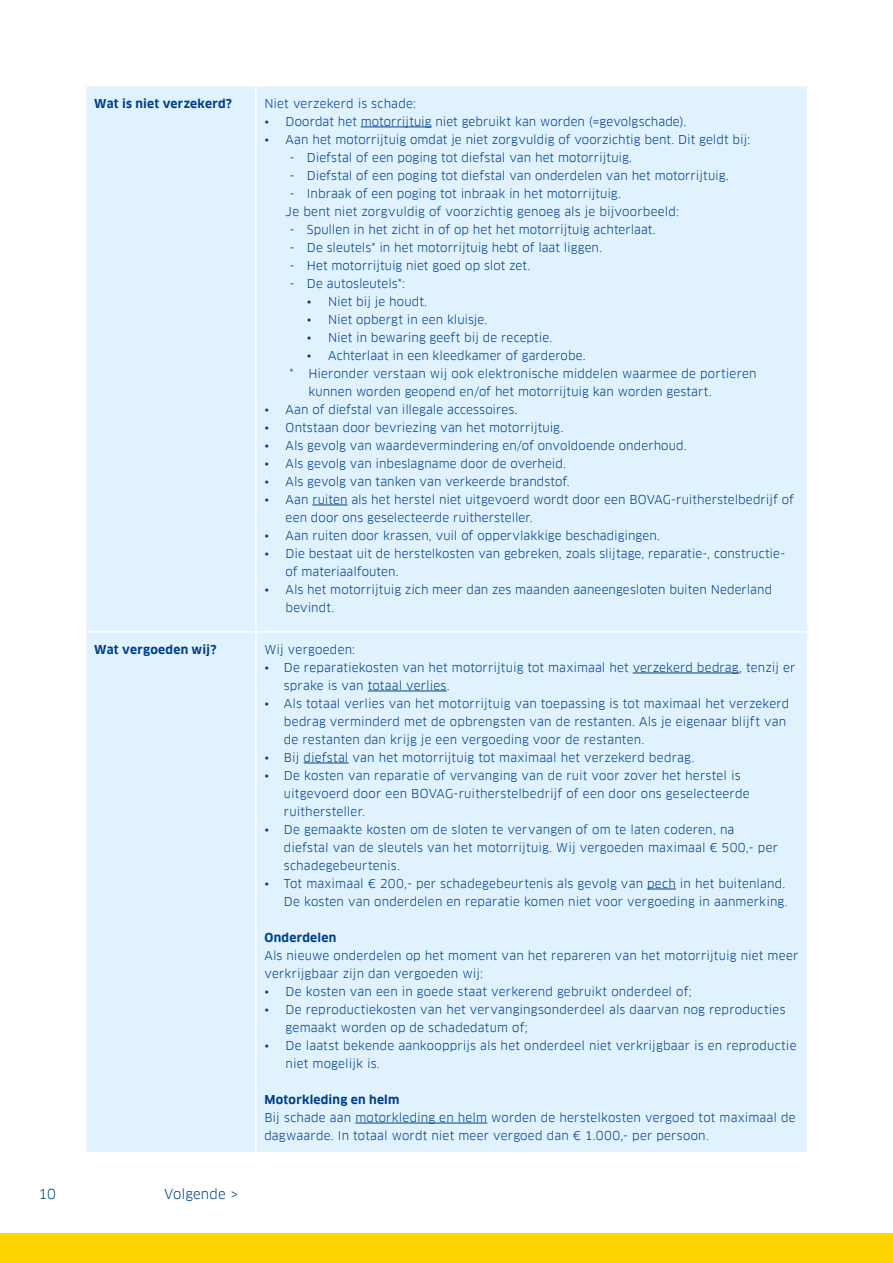
<style>
.page{position:relative;width:893px;height:1263px;background:#fff}
.page>*{position:absolute;margin:0;border:0;box-sizing:border-box;transform-origin:0 0}
.t1{font:13.5px "Clan Pro";letter-spacing:.005em;color:#00448a}
.Tekst_nummer_Tabel{font:12px/18px "Clan Pro";letter-spacing:.01em;color:#023f86}
.tekst_inspringen{font:12px "Clan Pro";letter-spacing:.01em;color:#023f86}
.tekst_TABEL{font:700 12px "Clan Pro";letter-spacing:.02em;color:#023f86}
.Tekst_nummer_Tabel-2{font:700 12px "Clan Pro";letter-spacing:.02em;color:#023f86}
.tekst_TABEL-2{font:12px "Clan Pro";letter-spacing:.015em;color:#023f86}
</style>
<div class="page">
<div style="left:0;top:1233px;width:893px;height:30px;background:#ffd500"></div>
<div style="left:87px;top:87px;width:720px;height:1065px;background:#dff2fd"></div>
<hr style="left:255px;top:87px;width:2px;height:544px;background:#fff">
<hr style="left:85px;top:631px;width:171px;height:2px;background:#fff">
<hr style="left:256px;top:631px;width:553px;height:2px;background:#fff">
<hr style="left:255px;top:633px;width:2px;height:519px;background:#fff">
<hr style="left:361px;top:127px;width:71px;height:1px;background:#023f86">
<hr style="left:312px;top:505px;width:35px;height:1px;background:#023f86">
<hr style="left:633px;top:673px;width:106px;height:1px;background:#023f86">
<hr style="left:368px;top:691px;width:79px;height:1px;background:#023f86">
<hr style="left:304px;top:763px;width:45px;height:1px;background:#023f86">
<svg style="left:647px;top:889px;width:29px;height:1px"></svg>
<hr style="left:355px;top:1123px;width:132px;height:1px;background:#023f86">
<p class="tekst_TABEL" style="left:94px;top:97px;width:139px">Wat is niet verzekerd?</p>
<p class="tekst_TABEL-2" style="left:264px;top:96px;width:153px">Niet verzekerd is schade:</p>
<p class="Tekst_nummer_Tabel" style="left:264px;top:113px;width:423px">• Doordat het motorrijtuig niet gebruikt kan worden (=gevolgschade).</p>
<p class="Tekst_nummer_Tabel" style="left:264px;top:131px;width:487px">• Aan het motorrijtuig omdat je niet zorgvuldig of voorzichtig bent. Dit geldt bij:</p>
<p class="Tekst_nummer_Tabel" style="left:290px;top:149px;width:344px">- Diefstal of een poging tot diefstal van het motorrijtuig.</p>
<p class="Tekst_nummer_Tabel" style="left:290px;top:167px;width:440px">- Diefstal of een poging tot diefstal van onderdelen van het motorrijtuig.</p>
<p class="Tekst_nummer_Tabel" style="left:290px;top:185px;width:333px">- Inbraak of een poging tot inbraak in het motorrijtuig.</p>
<p class="tekst_inspringen" style="left:286px;top:204px;width:395px">Je bent niet zorgvuldig of voorzichtig genoeg als je bijvoorbeeld:</p>
<p class="Tekst_nummer_Tabel" style="left:290px;top:221px;width:367px">- Spullen in het zicht in of op het het motorrijtuig achterlaat.</p>
<p class="Tekst_nummer_Tabel" style="left:290px;top:239px;width:314px">- De sleutels* in het motorrijtuig hebt of laat liggen.</p>
<p class="Tekst_nummer_Tabel" style="left:290px;top:257px;width:242px">- Het motorrijtuig niet goed op slot zet.</p>
<p class="Tekst_nummer_Tabel" style="left:290px;top:275px;width:117px">- De autosleutels*:</p>
<p class="Tekst_nummer_Tabel" style="left:307px;top:293px;width:122px">• Niet bij je houdt.</p>
<p class="Tekst_nummer_Tabel" style="left:307px;top:311px;width:182px">• Niet opbergt in een kluisje.</p>
<p class="Tekst_nummer_Tabel" style="left:307px;top:329px;width:247px">• Niet in bewaring geeft bij de receptie.</p>
<p class="Tekst_nummer_Tabel" style="left:307px;top:347px;width:280px">• Achterlaat in een kleedkamer of garderobe.</p>
<p class="tekst_inspringen" style="left:290px;top:366px;width:468px">* Hieronder verstaan wij ook elektronische middelen waarmee de portieren</p>
<p class="tekst_inspringen" style="left:308px;top:384px;width:405px">kunnen worden geopend en/of het motorrijtuig kan worden gestart.</p>
<p class="Tekst_nummer_Tabel" style="left:264px;top:401px;width:255px">• Aan of diefstal van illegale accessoires.</p>
<p class="Tekst_nummer_Tabel" style="left:264px;top:419px;width:300px">• Ontstaan door bevriezing van het motorrijtuig.</p>
<p class="Tekst_nummer_Tabel" style="left:264px;top:437px;width:424px">• Als gevolg van waardevermindering en/of onvoldoende onderhoud.</p>
<p class="Tekst_nummer_Tabel" style="left:264px;top:455px;width:303px">• Als gevolg van inbeslagname door de overheid.</p>
<p class="Tekst_nummer_Tabel" style="left:264px;top:473px;width:307px">• Als gevolg van tanken van verkeerde brandstof.</p>
<p class="Tekst_nummer_Tabel" style="left:286px;top:491px;width:510px;text-indent:-21px">• Aan ruiten als het herstel niet uitgevoerd wordt door een BOVAG-ruitherstelbedrijf of een door ons geselecteerde ruithersteller.</p>
<p class="Tekst_nummer_Tabel" style="left:264px;top:527px;width:397px">• Aan ruiten door krassen, vuil of oppervlakkige beschadigingen.</p>
<p class="Tekst_nummer_Tabel" style="left:286px;top:545px;width:501px;text-indent:-21px">• Die bestaat uit de herstelkosten van gebreken, zoals slijtage, reparatie-, constructie&shy;of materiaalfouten.</p>
<p class="Tekst_nummer_Tabel" style="left:286px;top:581px;width:488px;text-indent:-21px">• Als het motorrijtuig zich meer dan zes maanden aaneengesloten buiten Nederland bevindt.</p>
<p class="tekst_TABEL" style="left:94px;top:643px;width:124px">Wat vergoeden wij?</p>
<p class="Tekst_nummer_Tabel" style="left:264px;top:641px;width:92px">Wij vergoeden:</p>
<p class="Tekst_nummer_Tabel" style="left:284px;top:659px;width:513px;text-indent:-20px">• De reparatiekosten van het motorrijtuig tot maximaal het verzekerd bedrag, tenzij er sprake is van totaal verlies.</p>
<p class="Tekst_nummer_Tabel" style="left:284px;top:695px;width:507px;text-indent:-20px">• Als totaal verlies van het motorrijtuig van toepassing is tot maximaal het verzekerd bedrag verminderd met de opbrengsten van de restanten. Als je eigenaar blijft van de restanten dan krijg je een vergoeding voor de restanten.</p>
<p class="Tekst_nummer_Tabel" style="left:264px;top:749px;width:431px">• Bij diefstal van het motorrijtuig tot maximaal het verzekerd bedrag.</p>
<p class="Tekst_nummer_Tabel" style="left:284px;top:767px;width:467px;text-indent:-20px">• De kosten van reparatie of vervanging van de ruit voor zover het herstel is uitgevoerd door een BOVAG-ruitherstelbedrijf of een door ons geselecteerde ruithersteller.</p>
<p class="Tekst_nummer_Tabel" style="left:284px;top:821px;width:496px;text-indent:-20px">• De gemaakte kosten om de sloten te vervangen of om te laten coderen, na diefstal van de sleutels van het motorrijtuig. Wij vergoeden maximaal € 500,- per schadegebeurtenis.</p>
<p class="Tekst_nummer_Tabel" style="left:264px;top:875px;width:525px;text-align:right">• Tot maximaal € 200,- per schadegebeurtenis als gevolg van pech in het buitenland.<br>De kosten van onderdelen en reparatie komen niet voor vergoeding in aanmerking.</p>
<p class="Tekst_nummer_Tabel-2" style="left:264px;top:931px;width:73px">Onderdelen</p>
<p class="Tekst_nummer_Tabel" style="left:264px;top:947px;width:535px">Als nieuwe onderdelen op het moment van het repareren van het motorrijtuig niet meer verkrijgbaar zijn dan vergoeden wij:</p>
<p class="Tekst_nummer_Tabel" style="left:264px;top:983px;width:429px">• De kosten van een in goede staat verkerend gebruikt onderdeel of;</p>
<p class="Tekst_nummer_Tabel" style="left:286px;top:1001px;width:501px;text-indent:-21px">• De reproductiekosten van het vervangingsonderdeel als daarvan nog reproducties gemaakt worden op de schadedatum of;</p>
<p class="Tekst_nummer_Tabel" style="left:286px;top:1037px;width:512px;text-indent:-21px">• De laatst bekende aankoopprijs als het onderdeel niet verkrijgbaar is en reproductie niet mogelijk is.</p>
<p class="Tekst_nummer_Tabel-2" style="left:264px;top:1093px;width:137px">Motorkleding en helm</p>
<p class="Tekst_nummer_Tabel" style="left:264px;top:1109px;width:533px">Bij schade aan motorkleding en helm worden de herstelkosten vergoed tot maximaal de dagwaarde. In totaal wordt niet meer vergoed dan € 1.000,- per persoon.</p>
<p class="t1" style="left:39px;top:1186px;width:19px">10</p>
<p class="t1" style="left:164px;top:1186px;width:76px">Volgende &gt;</p>
</div>
